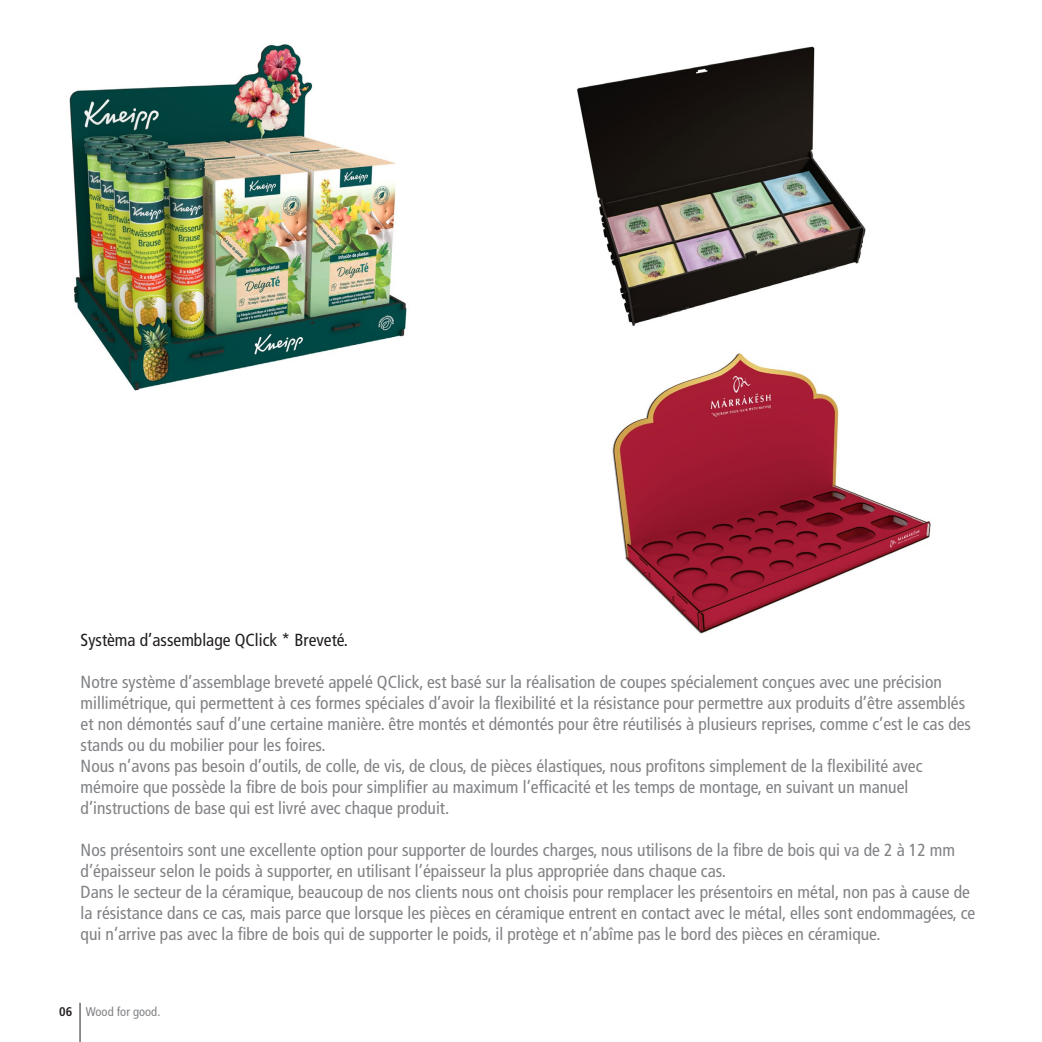
<style>
.page{position:relative;width:1042px;height:1042px;background:#fff}
.page>*{position:absolute;margin:0;border:0;box-sizing:border-box;transform-origin:0 0}
.t1{font:condensed 17.5px/21px "Frutiger LT Std";color:#808285}
.t2{font:condensed 17.5px "Frutiger LT Std";color:#231f20}
.t3{font:condensed 12.6px "Frutiger LT Std";color:#808285}
.t4{font:700 condensed 12.6px "Frutiger LT Std";color:#231f20}
</style>
<div class="page">
<img style="left:577px;top:46px;width:289px;height:280px">
<hr style="left:80px;top:1003px;width:1px;height:39px;background:#231f20">
<img style="left:612px;top:353px;width:319px;height:281px">
<img style="left:69px;top:44px;width:338px;height:347px">
<p class="t2" style="left:81px;top:630px;width:269px">Systèma d’assemblage QClick * Breveté.</p>
<p class="t1" style="left:81px;top:672px;width:892px">Notre système d’assemblage breveté appelé QClick, est basé sur la réalisation de coupes spécialement conçues avec une précision millimétrique, qui permettent à ces formes spéciales d’avoir la flexibilité et la résistance pour permettre aux produits d’être assemblés et non démontés sauf d’une certaine manière. être montés et démontés pour être réutilisés à plusieurs reprises, comme c’est le cas des stands ou du mobilier pour les foires.</p>
<p class="t1" style="left:81px;top:756px;width:843px">Nous n’avons pas besoin d’outils, de colle, de vis, de clous, de pièces élastiques, nous profitons simplement de la flexibilité avec</p>
<p class="t1" style="left:81px;top:777px;width:829px">mémoire que possède la fibre de bois pour simplifier au maximum l’efficacité et les temps de montage, en suivant un manuel</p>
<p class="t1" style="left:81px;top:798px;width:370px">d’instructions de base qui est livré avec chaque produit.</p>
<p class="t1" style="left:81px;top:840px;width:876px">Nos présentoirs sont une excellente option pour supporter de lourdes charges, nous utilisons de la fibre de bois qui va de 2 à 12 mm d’épaisseur selon le poids à supporter, en utilisant l’épaisseur la plus appropriée dans chaque cas.</p>
<p class="t1" style="left:81px;top:882px;width:896px">Dans le secteur de la céramique, beaucoup de nos clients nous ont choisis pour remplacer les présentoirs en métal, non pas à cause de la résistance dans ce cas, mais parce que lorsque les pièces en céramique entrent en contact avec le métal, elles sont endommagées, ce qui n’arrive pas avec la fibre de bois qui de supporter le poids, il protège et n’abîme pas le bord des pièces en céramique.</p>
<p class="t4" style="left:59px;top:1003px;width:15px">06</p>
<p class="t3" style="left:86px;top:1004px;width:76px">Wood for good.</p>
</div>
